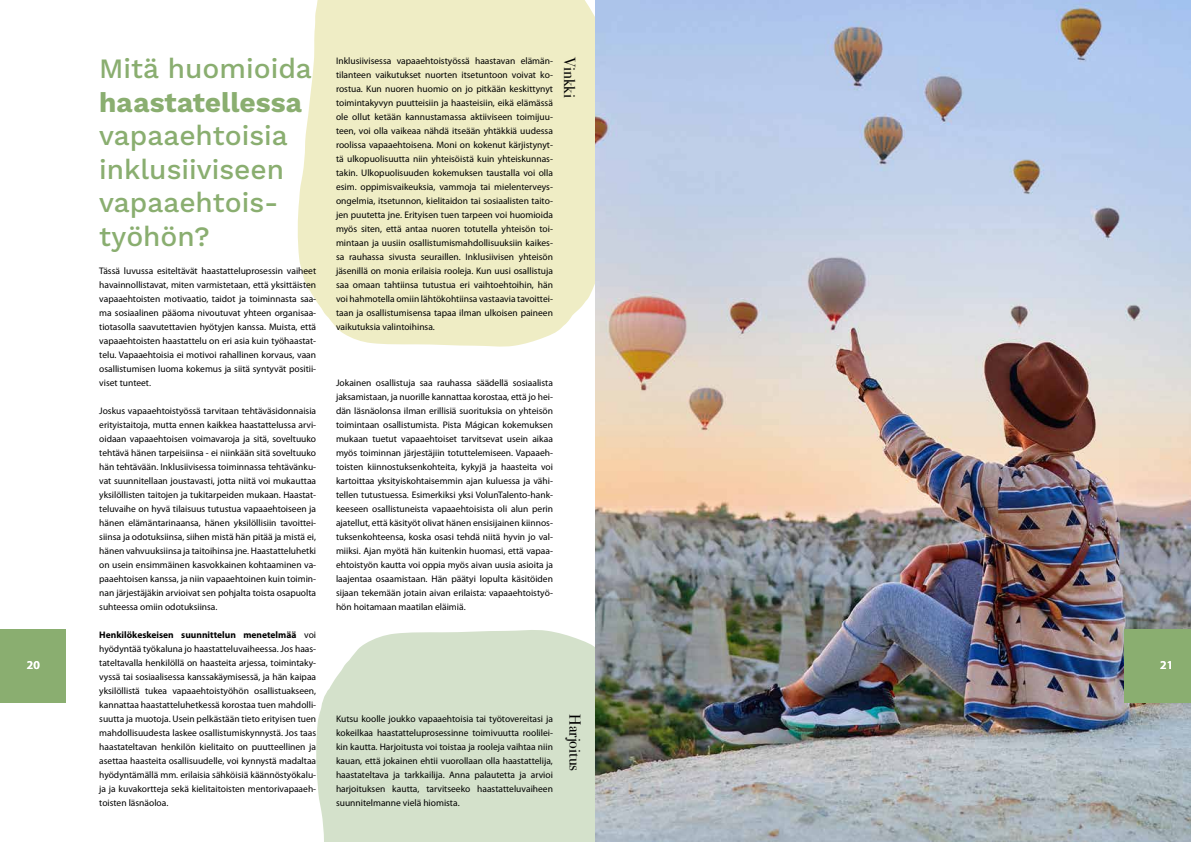
<style>
.page{position:relative;width:1191px;height:842px;background:#fff}
.page>*{position:absolute;margin:0;border:0;box-sizing:border-box;transform-origin:0 0}
.t1{font:500 28px/33.6px "Work Sans";color:#8aae70}
.t2{font:700 28px "Work Sans";color:#8aae70}
.t3{font:16px "Bodoni Svty Two OSITCTT";color:#000}
.t4{font:600 12px "Myriad Pro";color:#fff}
.t5{font:9.5px/14px "Myriad Pro";color:#000;text-align:justify}
.s1{font-weight:700}
</style>
<div class="page">
<div style="left:316px;top:630px;width:279px;height:212px;background:#d4e1cb"></div>
<div style="left:297px;top:0;width:298px;height:347px;background:#efedc5"></div>
<img style="left:595px;top:0;width:596px;height:842px">
<div style="left:0;top:629px;width:65px;height:74px;background:#8aae70"></div>
<div style="left:1124px;top:629px;width:67px;height:74px;background:#8aae70"></div>
<h2 class="t3" style="left:579px;top:57px;width:42px;rotate:90deg">Vinkki</h2>
<p class="t5" style="left:336px;top:54px;width:218px">Inklusiivisessa vapaaehtoistyössä haastavan elämän&shy;tilanteen vaikutukset nuorten itsetuntoon voivat ko&shy;rostua. Kun nuoren huomio on jo pitkään keskittynyt toimintakyvyn puutteisiin ja haasteisiin, eikä elämässä ole ollut ketään kannustamassa aktiiviseen toimijuu&shy;teen, voi olla vaikeaa nähdä itseään yhtäkkiä uudessa roolissa vapaaehtoisena. Moni on kokenut kärjistynyt&shy;tä ulkopuolisuutta niin yhteisöistä kuin yhteiskunnas&shy;takin. Ulkopuolisuuden kokemuksen taustalla voi olla esim. oppimisvaikeuksia, vammoja tai mielenterveys&shy;ongelmia, itsetunnon, kielitaidon tai sosiaalisten taito&shy;jen puutetta jne. Erityisen tuen tarpeen voi huomioida myös siten, että antaa nuoren totutella yhteisön toi&shy;mintaan ja uusiin osallistumismahdollisuuksiin kaikes&shy;sa rauhassa sivusta seuraillen. Inklusiivisen yhteisön jäsenillä on monia erilaisia rooleja. Kun uusi osallistuja saa omaan tahtiinsa tutustua eri vaihtoehtoihin, hän voi hahmotella omiin lähtökohtiinsa vastaavia tavoittei&shy;taan ja osallistumisensa tapaa ilman ulkoisen paineen vaikutuksia valintoihinsa.</p>
<h1 class="t1" style="left:99px;top:53px;width:214px">Mitä huomioida</h1>
<h1 class="t2" style="left:99px;top:86px;width:204px">haastatellessa</h1>
<h1 class="t1" style="left:99px;top:120px;width:190px">vapaaehtoisia inklusiiviseen vapaaehtois&shy;työhön?</h1>
<p class="t5" style="left:99px;top:264px;width:218px">Tässä luvussa esiteltävät haastatteluprosessin vaiheet havainnollistavat, miten varmistetaan, että yksittäisten vapaaehtoisten motivaatio, taidot ja toiminnasta saa&shy;ma sosiaalinen pääoma nivoutuvat yhteen organisaa&shy;tiotasolla saavutettavien hyötyjen kanssa. Muista, että vapaaehtoisten haastattelu on eri asia kuin työhaastat&shy;telu. Vapaaehtoisia ei motivoi rahallinen korvaus, vaan osallistumisen luoma kokemus ja siitä syntyvät positii&shy;viset tunteet.</p>
<p class="t5" style="left:99px;top:404px;width:218px">Joskus vapaaehtoistyössä tarvitaan tehtäväsidonnaisia erityistaitoja, mutta ennen kaikkea haastattelussa arvi&shy;oidaan vapaaehtoisen voimavaroja ja sitä, soveltuuko tehtävä hänen tarpeisiinsa - ei niinkään sitä soveltuuko hän tehtävään. Inklusiivisessa toiminnassa tehtävänku&shy;vat suunnitellaan joustavasti, jotta niitä voi mukauttaa yksilöllisten taitojen ja tukitarpeiden mukaan. Haastat&shy;teluvaihe on hyvä tilaisuus tutustua vapaaehtoiseen ja hänen elämäntarinaansa, hänen yksilöllisiin tavoittei&shy;siinsa ja odotuksiinsa, siihen mistä hän pitää ja mistä ei, hänen vahvuuksiinsa ja taitoihinsa jne. Haastatteluhetki on usein ensimmäinen kasvokkainen kohtaaminen va&shy;paaehtoisen kanssa, ja niin vapaaehtoinen kuin toimin&shy;nan järjestäjäkin arvioivat sen pohjalta toista osapuolta suhteessa omiin odotuksiinsa.</p>
<p class="t5" style="left:99px;top:628px;width:218px"><span class="s1">Henkilökeskeisen suunnittelun menetelmää</span> voi hyödyntää työkaluna jo haastatteluvaiheessa. Jos haas&shy;tateltavalla henkilöllä on haasteita arjessa, toimintaky&shy;vyssä tai sosiaalisessa kanssakäymisessä, ja hän kaipaa yksilöllistä tukea vapaaehtoistyöhön osallistuakseen, kannattaa haastatteluhetkessä korostaa tuen mahdolli&shy;suutta ja muotoja. Usein pelkästään tieto erityisen tuen mahdollisuudesta laskee osallistumiskynnystä. Jos taas haastateltavan henkilön kielitaito on puutteellinen ja asettaa haasteita osallisuudelle, voi kynnystä madaltaa hyödyntämällä mm. erilaisia sähköisiä käännöstyökalu&shy;ja ja kuvakortteja sekä kielitaitoisten mentorivapaaeh&shy;toisten läsnäoloa.</p>
<p class="t5" style="left:336px;top:376px;width:218px">Jokainen osallistuja saa rauhassa säädellä sosiaalista jaksamistaan, ja nuorille kannattaa korostaa, että jo hei&shy;dän läsnäolonsa ilman erillisiä suorituksia on yhteisön toimintaan osallistumista. Pista Mágican kokemuksen mukaan tuetut vapaaehtoiset tarvitsevat usein aikaa myös toiminnan järjestäjiin totuttelemiseen. Vapaaeh&shy;toisten kiinnostuksenkohteita, kykyjä ja haasteita voi kartoittaa yksityiskohtaisemmin ajan kuluessa ja vähi&shy;tellen tutustuessa. Esimerkiksi yksi VolunTalento-hank&shy;keeseen osallistuneista vapaaehtoisista oli alun perin ajatellut, että käsityöt olivat hänen ensisijainen kiinnos&shy;tuksenkohteensa, koska osasi tehdä niitä hyvin jo val&shy;miiksi. Ajan myötä hän kuitenkin huomasi, että vapaa&shy;ehtoistyön kautta voi oppia myös aivan uusia asioita ja laajentaa osaamistaan. Hän päätyi lopulta käsitöiden sijaan tekemään jotain aivan erilaista: vapaaehtoistyö&shy;hön hoitamaan maatilan eläimiä.</p>
<p class="t4" style="left:27px;top:658px;width:14px">20</p>
<p class="t4" style="left:1160px;top:658px;width:14px">21</p>
<h2 class="t3" style="left:584px;top:714px;width:58px;rotate:90deg">Harjoitus</h2>
<p class="t5" style="left:336px;top:712px;width:218px">Kutsu koolle joukko vapaaehtoisia tai työtovereitasi ja kokeilkaa haastatteluprosessinne toimivuutta roolilei&shy;kin kautta. Harjoitusta voi toistaa ja rooleja vaihtaa niin kauan, että jokainen ehtii vuorollaan olla haastattelija, haastateltava ja tarkkailija. Anna palautetta ja arvioi harjoituksen kautta, tarvitseeko haastatteluvaiheen suunnitelmanne vielä hiomista.</p>
</div>
